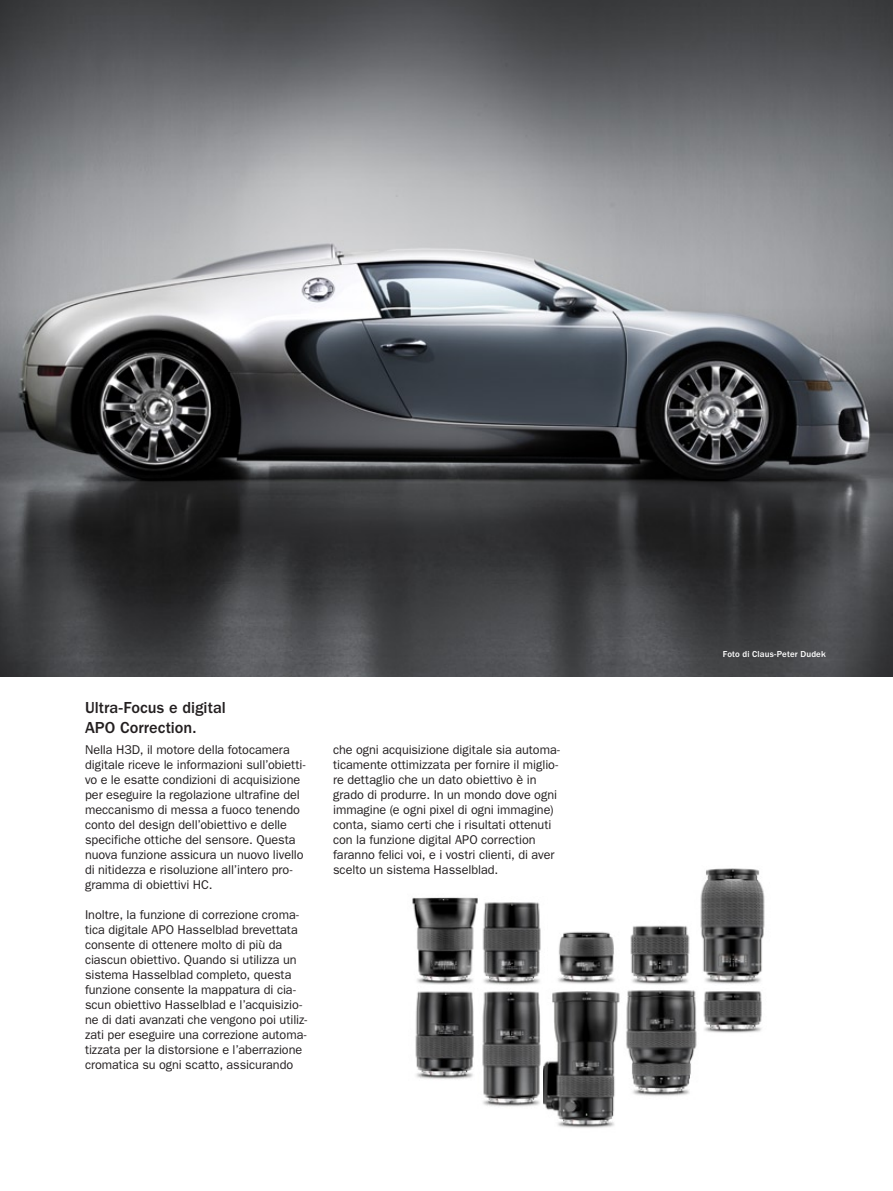
<style>
.page{position:relative;width:893px;height:1191px;background:#fff}
.page>*{position:absolute;margin:0;border:0;box-sizing:border-box;transform-origin:0 0}
.t1{font:500 16.5px/19.5px "ITC Franklin Gothic Std";color:#231f20}
.t2{font:12.75px/15px "ITC Franklin Gothic Std";letter-spacing:-.005em;color:#231f20}
.t3{font:500 9px "ITC Franklin Gothic Std";letter-spacing:.015em;color:#fff}
</style>
<div class="page">
<img style="left:700px;top:868px;width:65px;height:116px">
<img style="left:558px;top:931px;width:57px;height:53px">
<img style="left:630px;top:925px;width:60px;height:60px">
<img style="left:482px;top:902px;width:59px;height:83px">
<img style="left:703px;top:991px;width:59px;height:42px">
<img style="left:626px;top:990px;width:71px;height:106px">
<img style="left:543px;top:991px;width:77px;height:137px">
<img style="left:412px;top:897px;width:66px;height:88px">
<img style="left:415px;top:991px;width:59px;height:89px">
<img style="left:482px;top:991px;width:59px;height:116px">
<img style="left:0;top:0;width:893px;height:676px">
<p class="t1" style="left:85px;top:698px;width:142px">Ultra-Focus e digital<br>APO Correction.</p>
<p class="t2" style="left:85px;top:742px;width:222px">Nella H3D, il motore della fotocamera digitale riceve le informazioni sull’obietti&shy;vo e le esatte condizioni di acquisizione per eseguire la regolazione ultrafine del meccanismo di messa a fuoco tenendo conto del design dell’obiettivo e delle specifiche ottiche del sensore. Questa nuova funzione assicura un nuovo livello di nitidezza e risoluzione all’intero pro&shy;gramma di obiettivi HC.</p>
<p class="t2" style="left:85px;top:907px;width:224px">Inoltre, la funzione di correzione croma&shy;tica digitale APO Hasselblad brevettata consente di ottenere molto di più da ciascun obiettivo. Quando si utilizza un sistema Hasselblad completo, questa funzione consente la mappatura di cia&shy;scun obiettivo Hasselblad e l’acquisizio&shy;ne di dati avanzati che vengono poi utiliz&shy;zati per eseguire una correzione automa&shy;tizzata per la distorsione e l’aberrazione cromatica su ogni scatto, assicurando</p>
<p class="t2" style="left:333px;top:742px;width:228px">che ogni acquisizione digitale sia automa&shy;ticamente ottimizzata per fornire il miglio&shy;re dettaglio che un dato obiettivo è in grado di produrre. In un mondo dove ogni immagine (e ogni pixel di ogni immagine) conta, siamo certi che i risultati ottenuti con la funzione digital APO correction faranno felici voi, e i vostri clienti, di aver scelto un sistema Hasselblad.</p>
<p class="t3" style="left:723px;top:649px;width:104px">Foto di Claus-Peter Dudek</p>
</div>
